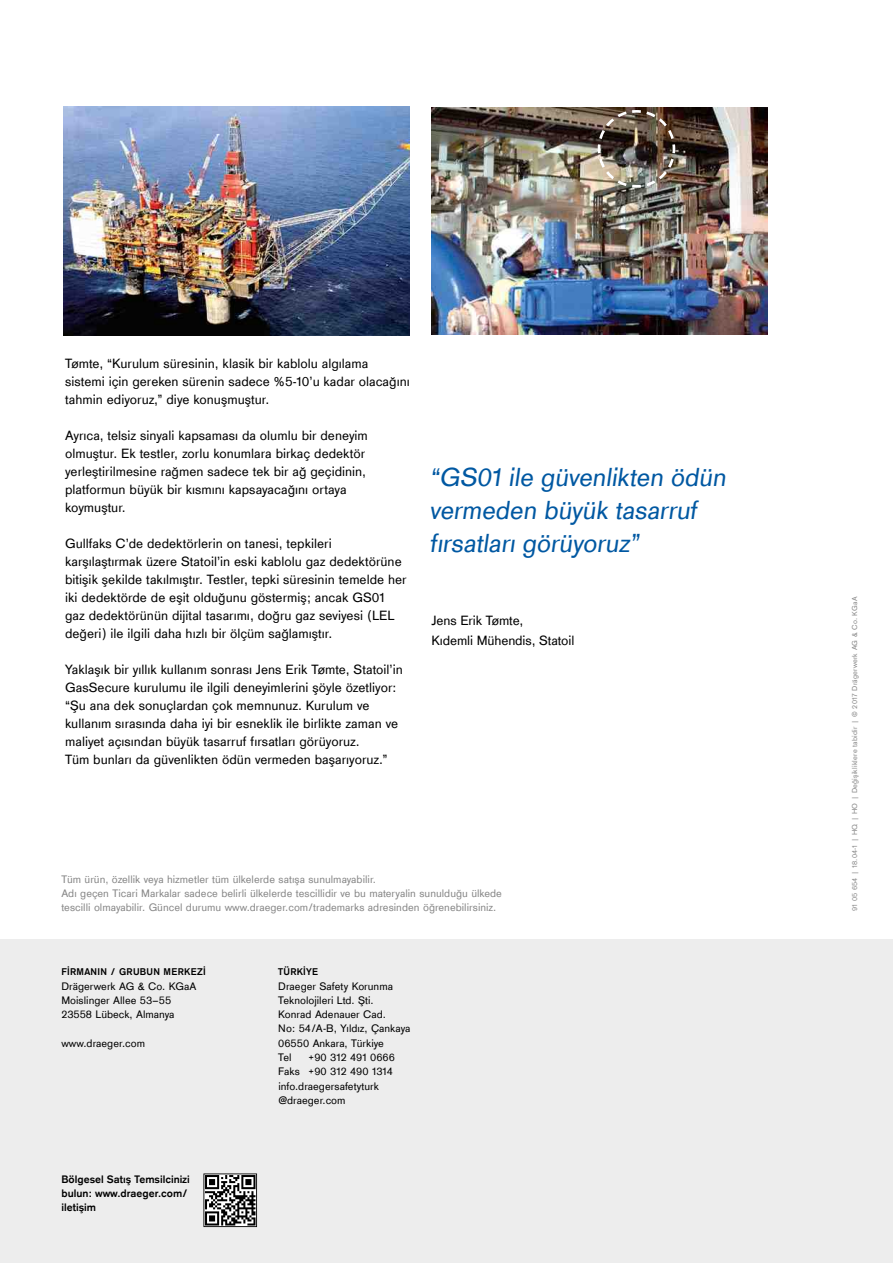
<style>
.page{position:relative;width:893px;height:1263px;background:#fff}
.page>*{position:absolute;margin:0;border:0;box-sizing:border-box;transform-origin:0 0}
.t1{font:27px/33px "Draeger Sans Global";color:#0058a2}
.t2{font:13.8px/18px "Draeger Sans Global";color:#000}
.t3{font:11.25px/14.2px "Draeger Sans Global";color:#000}
.t4{font:11.25px/14.2px "Draeger Sans Global";color:#878787}
.t5{font:700 11.25px/14.2px "Draeger Sans Global";color:#000}
.t6{font:700 10.2px "Draeger Sans Global";letter-spacing:.025em;color:#000}
.t7{font:7.5px "Draeger Sans Global";letter-spacing:.025em;color:#878787}
</style>
<div class="page">
<img style="left:64px;top:107px;width:346px;height:228px">
<img style="left:432px;top:108px;width:336px;height:227px">
<img style="left:596px;top:109px;width:81px;height:80px">
<div style="left:0;top:940px;width:893px;height:323px;background:#ededed"></div>
<svg style="left:203px;top:1173px;width:54px;height:54px"></svg>
<p class="t2" style="left:65px;top:355px;width:346px">Tømte, “Kurulum süresinin, klasik bir kablolu algılama sistemi için gereken sürenin sadece %5-10’u kadar olacağını tahmin ediyoruz,” diye konuşmuştur.</p>
<p class="t2" style="left:65px;top:427px;width:304px">Ayrıca, telsiz sinyali kapsaması da olumlu bir deneyim olmuştur. Ek testler, zorlu konumlara birkaç dedektör yerleştirilmesine rağmen sadece tek bir ağ geçidinin, platformun büyük bir kısmını kapsayacağını ortaya koymuştur.</p>
<p class="t2" style="left:65px;top:535px;width:343px">Gullfaks C’de dedektörlerin on tanesi, tepkileri karşılaştırmak üzere Statoil’in eski kablolu gaz dedektörüne bitişik şekilde takılmıştır. Testler, tepki süresinin temelde her iki dedektörde de eşit olduğunu göstermiş; ancak GS01 gaz dedektörünün dijital tasarımı, doğru gaz seviyesi (LEL değeri) ile ilgili daha hızlı bir ölçüm sağlamıştır.</p>
<p class="t2" style="left:65px;top:660px;width:339px">Yaklaşık bir yıllık kullanım sonrası Jens Erik Tømte, Statoil’in GasSecure kurulumu ile ilgili deneyimlerini şöyle özetliyor: “Şu ana dek sonuçlardan çok memnunuz. Kurulum ve kullanım sırasında daha iyi bir esneklik ile birlikte zaman ve maliyet açısından büyük tasarruf fırsatları görüyoruz.<br>Tüm bunları da güvenlikten ödün vermeden başarıyoruz.”</p>
<h1 class="t1" style="left:430px;top:460px;width:304px">“GS01ile güvenlikten ödün vermeden büyüktasarruf fırsatlarıgörüyoruz”</h1>
<p class="t2" style="left:432px;top:611px;width:144px;line-height:19.2px">Jens Erik Tømte,<br>Kıdemli Mühendis, Statoil</p>
<p class="t4" style="left:61px;top:872px;width:442px">Tüm ürün, özellik veya hizmetler tüm ülkelerde satışa sunulmayabilir.<br>Adı geçen Ticari Markalar sadece belirli ülkelerde tescillidir ve bu materyalin sunulduğu ülkede tescilli olmayabilir. Güncel durumu www.draeger.com/trademarks adresinden öğrenebilirsiniz.</p>
<p class="t6" style="left:61px;top:966px;width:146px">FİRMANIN / GRUBUN MERKEZİ</p>
<p class="t3" style="left:61px;top:979px;width:136px">Drägerwerk AG &amp; Co. KGaA<br>Moislinger Allee 53–55<br>23558 Lübeck, Almanya</p>
<p class="t3" style="left:61px;top:1036px;width:85px">www.draeger.com</p>
<p class="t5" style="left:61px;top:1171px;width:130px">Bölgesel Satış Temsilcinizi bulun: www.draeger.com/ iletişim</p>
<p class="t6" style="left:278px;top:966px;width:41px">TÜRKİYE</p>
<p class="t3" style="left:278px;top:979px;width:134px">Draeger Safety Korunma<br>Teknolojileri Ltd. Şti.<br>Konrad Adenauer Cad.<br>No: 54/A-B, Yıldız, Çankaya<br>06550 Ankara, Türkiye<br>Tel</p>
<p class="t3" style="left:278px;top:1050px;width:118px;text-indent:30px">+90 312 491 0666<br>Faks +90 312 490 1314 info.draegersafetyturk @draeger.com</p>
<p class="t7" style="left:850px;top:911px;width:316px;rotate:-90deg">91 05 654 | 18.04-1 | HQ | HO | Değişikliklere tabidir | © 2017 Drägerwerk AG &amp; Co. KGaA</p>
</div>
